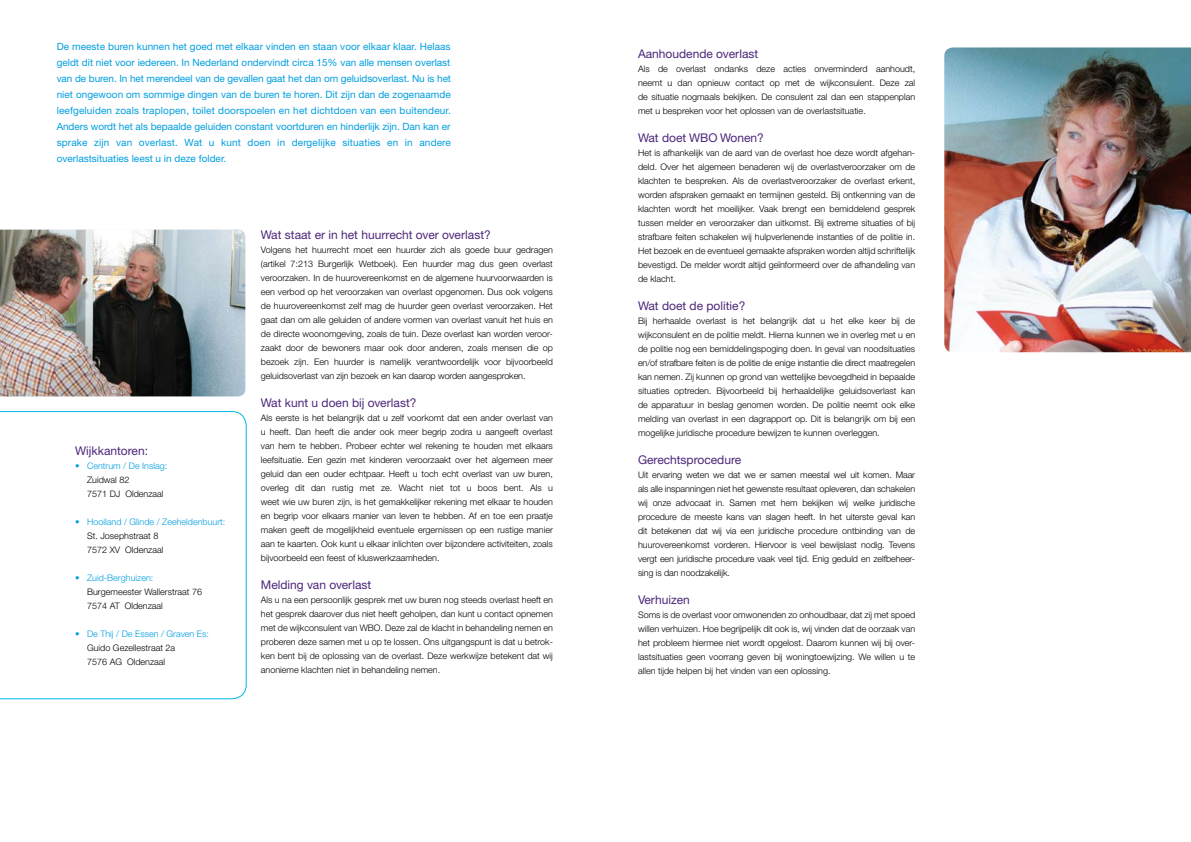
<style>
.page{position:relative;width:1191px;height:842px;background:#fff}
.page>*{position:absolute;margin:0;border:0;box-sizing:border-box;transform-origin:0 0}
.t1{font:12px "Helvetica Neue CE";color:#4c2679}
.t2{font:10px/16px "Helvetica Neue";color:#009ee0;text-align:justify}
.t3{font:300 9px/14px "Helvetica Neue CE";color:#000;text-align:justify}
.t4{font:300 9px "Helvetica Neue CE";color:#009ee0}
</style>
<div class="page">
<svg style="left:0;top:411px;width:247px;height:288px"></svg>
<img style="left:0;top:230px;width:245px;height:166px">
<img style="left:944px;top:47px;width:247px;height:305px">
<p class="t2" style="left:57px;top:39px;width:396px">De meeste buren kunnen het goed met elkaar vinden en staan voor elkaar klaar. Helaas geldt dit niet voor iedereen. In Nederland ondervindt circa 15% van alle mensen overlast van de buren. In het merendeel van de gevallen gaat het dan om geluidsoverlast. Nu is het niet ongewoon om sommige dingen van de buren te horen. Dit zijn dan de zogenaamde leefgeluiden zoals traplopen, toilet doorspoelen en het dichtdoen van een buitendeur.<br>Anders wordt het als bepaalde geluiden constant voortduren en hinderlijk zijn. Dan kan er sprake zijn van overlast. Wat u kunt doen in dergelijke situaties en in andere overlastsituaties leest u in deze folder.</p>
<h1 class="t1" style="left:75px;top:443px;width:74px">Wijkkantoren:</h1>
<p class="t4" style="left:75px;top:460px;width:94px">• Centrum / De Inslag:</p>
<p class="t3" style="left:87px;top:472px;width:78px">Zuidwal 82<br>7571 DJ Oldenzaal</p>
<p class="t4" style="left:75px;top:516px;width:152px">• Hooiland / Glinde / Zeeheldenbuurt:</p>
<p class="t3" style="left:87px;top:528px;width:78px">St. Josephstraat 8<br>7572 XV Oldenzaal</p>
<p class="t4" style="left:75px;top:572px;width:80px">• Zuid-Berghuizen:</p>
<p class="t3" style="left:87px;top:584px;width:116px">Burgemeester Wallerstraat 76<br>7574 AT Oldenzaal</p>
<p class="t4" style="left:75px;top:628px;width:135px">• De Thij / De Essen / Graven Es:</p>
<p class="t3" style="left:87px;top:640px;width:90px">Guido Gezellestraat 2a<br>7576 AG Oldenzaal</p>
<h1 class="t1" style="left:261px;top:227px;width:231px">Wat staat er in het huurrecht over overlast?</h1>
<p class="t3" style="left:261px;top:242px;width:293px">Volgens het huurrecht moet een huurder zich als goede buur gedragen (artikel 7:213 Burgerlijk Wetboek). Een huurder mag dus geen overlast veroorzaken. In de huurovereenkomst en de algemene huurvoorwaarden is een verbod op het veroorzaken van overlast opgenomen. Dus ook volgens de huurovereenkomst zelf mag de huurder geen overlast veroorzaken. Het gaat dan om alle geluiden of andere vormen van overlast vanuit het huis en de directe woonomgeving, zoals de tuin. Deze overlast kan worden veroor&shy;zaakt door de bewoners maar ook door anderen, zoals mensen die op bezoek zijn. Een huurder is namelijk verantwoordelijk voor bijvoorbeeld geluidsoverlast van zijn bezoek en kan daarop worden aangesproken.</p>
<h1 class="t1" style="left:261px;top:395px;width:157px">Wat kunt u doen bij overlast?</h1>
<p class="t3" style="left:261px;top:410px;width:293px">Als eerste is het belangrijk dat u zelf voorkomt dat een ander overlast van u heeft. Dan heeft die ander ook meer begrip zodra u aangeeft overlast van hem te hebben. Probeer echter wel rekening te houden met elkaars leefsituatie. Een gezin met kinderen veroorzaakt over het algemeen meer geluid dan een ouder echtpaar. Heeft u toch echt overlast van uw buren, overleg dit dan rustig met ze. Wacht niet tot u boos bent. Als u weet wie uw buren zijn, is het gemakkelijker rekening met elkaar te houden en begrip voor elkaars manier van leven te hebben. Af en toe een praatje maken geeft de mogelijkheid eventuele ergernissen op een rustige manier aan te kaarten. Ook kunt u elkaar inlichten over bijzondere activiteiten, zoals bijvoorbeeld een feest of kluswerkzaamheden.</p>
<h1 class="t1" style="left:261px;top:577px;width:112px">Melding van overlast</h1>
<p class="t3" style="left:261px;top:592px;width:294px">Als u na een persoonlijk gesprek met uw buren nog steeds overlast heeft en het gesprek daarover dus niet heeft geholpen, dan kunt u contact opnemen met de wijkconsulent van WBO. Deze zal de klacht in behandeling nemen en proberen deze samen met u op te lossen. Ons uitgangspunt is dat u betrok&shy;ken bent bij de oplossing van de overlast. Deze werkwijze betekent dat wij anonieme klachten niet in behandeling nemen.</p>
<h1 class="t1" style="left:638px;top:46px;width:122px">Aanhoudende overlast</h1>
<p class="t3" style="left:638px;top:61px;width:279px">Als de overlast ondanks deze acties onverminderd aanhoudt, neemt u dan opnieuw contact op met de wijkconsulent. Deze zal de situatie nogmaals bekijken. De consulent zal dan een stappenplan met u bespreken voor het oplossen van de overlastsituatie.</p>
<h1 class="t1" style="left:638px;top:130px;width:127px">Wat doet WBO Wonen?</h1>
<p class="t3" style="left:638px;top:145px;width:279px">Het is afhankelijk van de aard van de overlast hoe deze wordt afgehan&shy;deld. Over het algemeen benaderen wij de overlastveroorzaker om de klachten te bespreken. Als de overlastveroorzaker de overlast erkent, worden afspraken gemaakt en termijnen gesteld. Bij ontkenning van de klachten wordt het moeilijker. Vaak brengt een bemiddelend gesprek tussen melder en veroorzaker dan uitkomst. Bij extreme situaties of bij strafbare feiten schakelen wij hulpverlenende instanties of de politie in.<br>Het bezoek en de eventueel gemaakte afspraken worden altijd schriftelijk bevestigd. De melder wordt altijd geïnformeerd over de afhandeling van de klacht.</p>
<h1 class="t1" style="left:638px;top:298px;width:109px">Wat doet de politie?</h1>
<p class="t3" style="left:638px;top:313px;width:279px">Bij herhaalde overlast is het belangrijk dat u het elke keer bij de wijkconsulent en de politie meldt. Hierna kunnen we in overleg met u en de politie nog een bemiddelingspoging doen. In geval van noodsituaties en/of strafbare feiten is de politie de enige instantie die direct maatregelen kan nemen. Zij kunnen op grond van wettelijke bevoegdheid in bepaalde situaties optreden. Bijvoorbeeld bij herhaaldelijke geluidsoverlast kan de apparatuur in beslag genomen worden. De politie neemt ook elke melding van overlast in een dagrapport op. Dit is belangrijk om bij een mogelijke juridische procedure bewijzen te kunnen overleggen.</p>
<h1 class="t1" style="left:638px;top:452px;width:105px">Gerechtsprocedure</h1>
<p class="t3" style="left:638px;top:467px;width:279px">Uit ervaring weten we dat we er samen meestal wel uit komen. Maar als alle inspanningen niet het gewenste resultaat opleveren, dan schakelen wij onze advocaat in. Samen met hem bekijken wij welke juridische procedure de meeste kans van slagen heeft. In het uiterste geval kan dit betekenen dat wij via een juridische procedure ontbinding van de huurovereenkomst vorderen. Hiervoor is veel bewijslast nodig. Tevens vergt een juridische procedure vaak veel tijd. Enig geduld en zelfbeheer&shy;sing is dan noodzakelijk.</p>
<h1 class="t1" style="left:638px;top:592px;width:53px">Verhuizen</h1>
<p class="t3" style="left:638px;top:607px;width:279px">Soms is de overlast voor omwonenden zo onhoudbaar, dat zij met spoed willen verhuizen. Hoe begrijpelijk dit ook is, wij vinden dat de oorzaak van het probleem hiermee niet wordt opgelost. Daarom kunnen wij bij over&shy;lastsituaties geen voorrang geven bij woningtoewijzing. We willen u te allen tijde helpen bij het vinden van een oplossing.</p>
</div>
